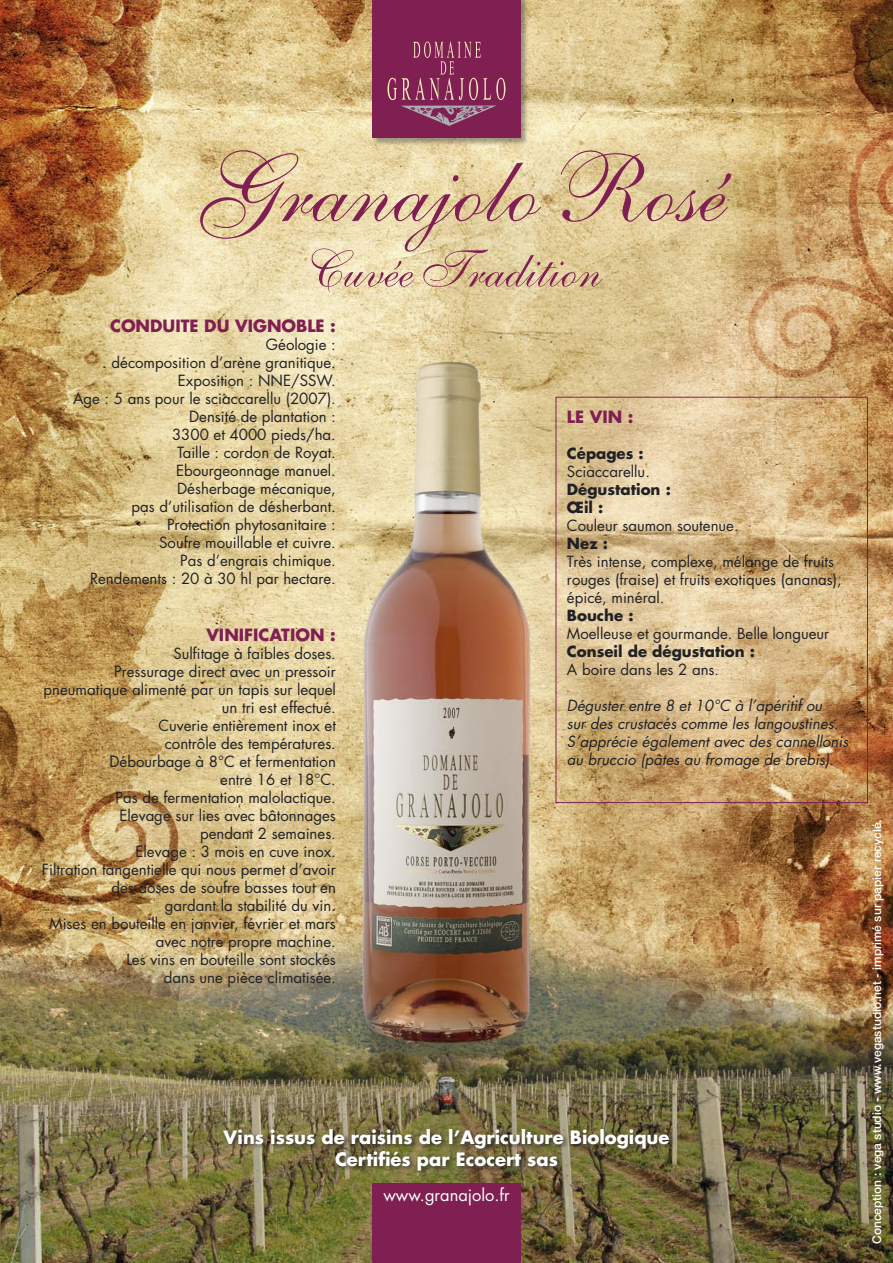
<style>
.page{position:relative;width:893px;height:1263px;background:#fff}
.page>*{position:absolute;margin:0;border:0;box-sizing:border-box;transform-origin:0 0}
.t1{font:97.5px "Shelley Allegro Script";color:#7f1f52}
.t2{font:52.5px "Shelley Allegro Script";color:#7f1f52}
.t3{font:700 18px "Futura";color:#fff}
.t4{font:700 16.5px "Futura";color:#7f1f52}
.t5{font:16.5px "Futura";color:#fff}
.t6{font:15px/18px "Futura";color:#212125;text-align:right}
.t7{font:italic 15px/18px "Futura";color:#212125}
.t8{font:700 15px "Futura";color:#212125}
.t9{font:500 12px "Helvetica Neue";color:#fff}
</style>
<div class="page">
<img style="left:0;top:0;width:893px;height:1263px">
<div style="left:371px;top:0;width:160px;height:147px;background:#212125;opacity:.4"></div>
<div style="left:372px;top:0;width:149px;height:137px;background:#7f1f52"></div>
<div style="left:372px;top:1183px;width:149px;height:80px;background:#7f1f52"></div>
<svg style="left:402px;top:106px;width:93px;height:20px"></svg>
<svg style="left:387px;top:41px;width:118px;height:59px"></svg>
<div style="left:221px;top:1126px;width:455px;height:51px;background:#212125;opacity:.75"></div>
<div style="left:556px;top:397px;width:312px;height:406px;border:1px solid #7f1f52"></div>
<p class="t1" style="left:183px;top:132px;width:529px">Granajolo Rosé</p>
<p class="t2" style="left:300px;top:239px;width:295px">Cuvée Tradition</p>
<p class="t4" style="left:110px;top:314px;width:227px">CONDUITE DU VIGNOBLE :</p>
<p class="t6" style="left:266px;top:335px;width:72px">Géologie :</p>
<p class="t6" style="left:112px;top:353px;width:226px">décomposition d’arène granitique.</p>
<p class="t6" style="left:178px;top:371px;width:160px">Exposition : NNE/SSW.</p>
<p class="t6" style="left:73px;top:389px;width:264px">Age : 5 ans pour le sciaccarellu (2007).</p>
<p class="t6" style="left:189px;top:407px;width:148px">Densité de plantation :</p>
<p class="t6" style="left:172px;top:425px;width:165px">3300 et 4000 pieds/ha.</p>
<p class="t6" style="left:177px;top:443px;width:160px">Taille : cordon de Royat.</p>
<p class="t6" style="left:176px;top:461px;width:161px">Ebourgeonnage manuel.</p>
<p class="t6" style="left:177px;top:479px;width:160px">Désherbage mécanique,</p>
<p class="t6" style="left:132px;top:497px;width:206px">pas d’utilisation de désherbant.</p>
<p class="t6" style="left:167px;top:515px;width:170px">Protection phytosanitaire :</p>
<p class="t6" style="left:159px;top:533px;width:178px">Soufre mouillable et cuivre.</p>
<p class="t6" style="left:180px;top:551px;width:157px">Pas d’engrais chimique.</p>
<p class="t6" style="left:90px;top:569px;width:247px">Rendements : 20 à 30 hl par hectare.</p>
<p class="t4" style="left:206px;top:623px;width:131px">VINIFICATION :</p>
<p class="t6" style="left:173px;top:644px;width:164px">Sulfitage à faibles doses.</p>
<p class="t6" style="left:114px;top:662px;width:223px">Pressurage direct avec un pressoir</p>
<p class="t6" style="left:44px;top:680px;width:294px">pneumatique alimenté par un tapis sur lequel un tri est effectué.</p>
<p class="t6" style="left:158px;top:716px;width:179px">Cuverie entièrement inox et</p>
<p class="t6" style="left:165px;top:734px;width:173px">contrôle des températures.</p>
<p class="t6" style="left:109px;top:752px;width:228px">Débourbage à 8°C et fermentation</p>
<p class="t6" style="left:220px;top:770px;width:117px">entre 16 et 18°C.</p>
<p class="t6" style="left:116px;top:788px;width:222px">Pas de fermentation malolactique.</p>
<p class="t6" style="left:120px;top:806px;width:218px">Elevage sur lies avec bâtonnages</p>
<p class="t6" style="left:200px;top:824px;width:137px">pendant 2 semaines.</p>
<p class="t6" style="left:136px;top:842px;width:202px">Elevage : 3 mois en cuve inox.</p>
<p class="t6" style="left:42px;top:860px;width:295px">Filtration tangentielle qui nous permet d’avoir des doses de soufre basses tout en</p>
<p class="t6" style="left:165px;top:896px;width:173px">gardant la stabilité du vin.</p>
<p class="t6" style="left:49px;top:914px;width:288px">Mises en bouteille en janvier, février et mars avec notre propre machine.</p>
<p class="t6" style="left:126px;top:950px;width:211px">Les vins en bouteille sont stockés</p>
<p class="t6" style="left:164px;top:968px;width:174px">dans une pièce climatisée.</p>
<p class="t4" style="left:567px;top:405px;width:68px">LE VIN :</p>
<p class="t8" style="left:567px;top:442px;width:78px">Cépages :</p>
<p class="t6" style="left:567px;top:462px;width:84px">Sciaccarellu.</p>
<p class="t8" style="left:567px;top:478px;width:105px">Dégustation :</p>
<p class="t8" style="left:567px;top:496px;width:38px">Œil :</p>
<p class="t6" style="left:567px;top:516px;width:173px">Couleur saumon soutenue.</p>
<p class="t8" style="left:567px;top:532px;width:43px">Nez :</p>
<p class="t6" style="left:567px;top:552px;width:276px;text-align:left">Très intense, complexe, mélange de fruits rouges (fraise) et fruits exotiques (ananas), épicé, minéral.</p>
<p class="t8" style="left:567px;top:604px;width:68px">Bouche :</p>
<p class="t6" style="left:567px;top:624px;width:264px">Moelleuse et gourmande. Belle longueur</p>
<p class="t8" style="left:567px;top:640px;width:190px">Conseil de dégustation :</p>
<p class="t6" style="left:567px;top:660px;width:154px">A boire dans les 2 ans.</p>
<p class="t7" style="left:567px;top:696px;width:283px">Déguster entre 8 et 10°C à l’apéritif ou<br>sur des crustacés comme les langoustines.<br>S’apprécie également avec des cannellonis au bruccio (pâtes au fromage de brebis).</p>
<p class="t3" style="left:224px;top:1125px;width:447px">Vins issus de raisins de l’Agriculture Biologique</p>
<p class="t3" style="left:335px;top:1146px;width:224px">Certifiés par Ecocert sas</p>
<p class="t5" style="left:383px;top:1184px;width:128px">www.granajolo.fr</p>
<p class="t9" style="left:870px;top:1244px;width:426px;rotate:-90deg">Conception : vega studio - www.vegastudio.net - imprimé sur papier recyclé.</p>
</div>
